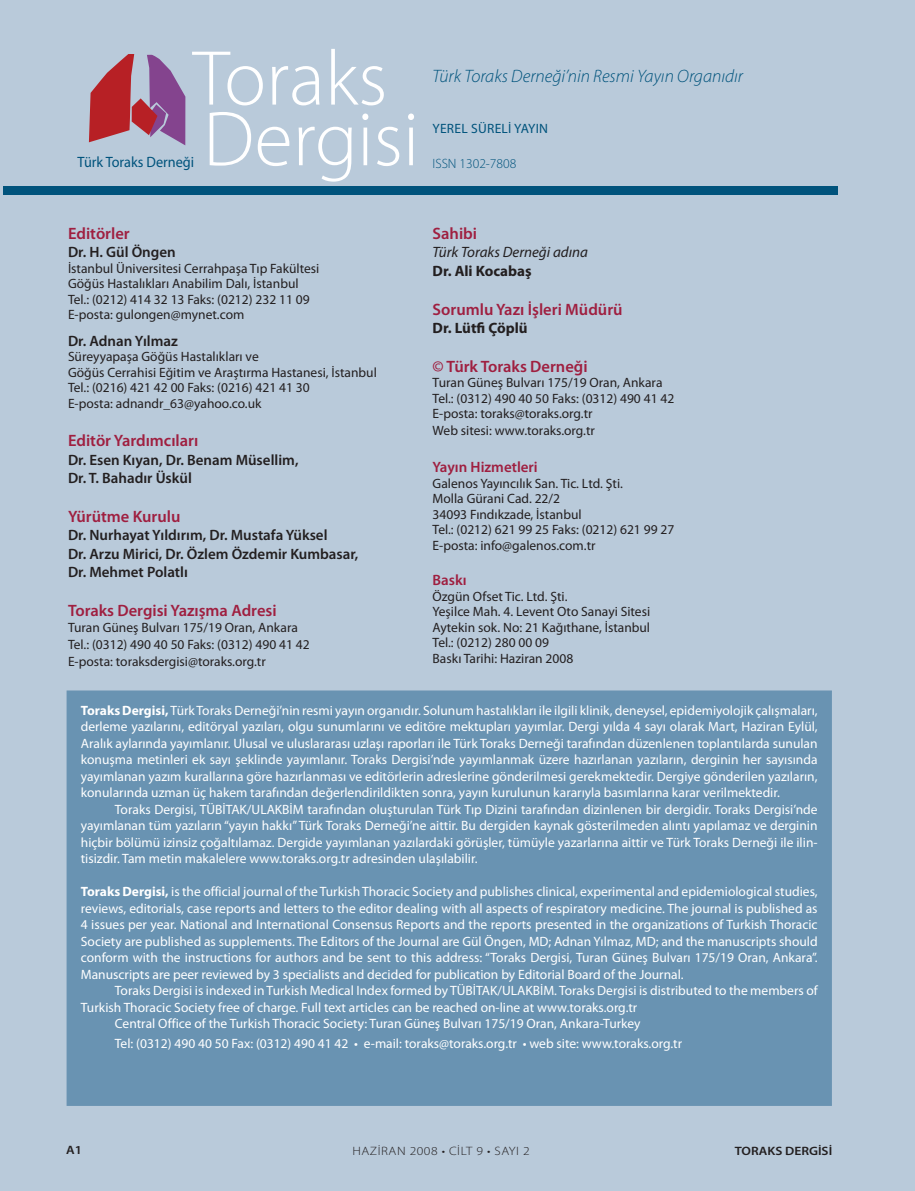
<style>
.page{position:relative;width:915px;height:1191px;background:#fff}
.page>*{position:absolute;margin:0;border:0;box-sizing:border-box;transform-origin:0 0}
.t1{font:300 78.45px/60.6px "Myriad Pro";color:#fff}
.t2{font:italic 300 18px "Myriad Pro";color:#00537c}
.t3{font:600 16.5px "Myriad Pro";color:#9f1f40}
.t4{font:600 15px/18.5px "Myriad Pro";color:#231f20}
.t5{font:700 15px "Myriad Pro";color:#231f20}
.t6{font:italic 15px "Myriad Pro";color:#231f20}
.t7{font:600 15px "Myriad Pro";color:#9f1f40}
.t8{font:15px "Myriad Pro";color:#00537c;scale:.95 1}
.t9{font:13.5px/16.5px "Myriad Pro";color:#fff;text-align:justify}
.t10{font:13.5px/15.5px "Myriad Pro";color:#231f20}
.t11{font:13.5px "Myriad Pro";letter-spacing:.02em;color:#00537c}
.t12{font:300 13.5px "Myriad Pro";color:#00537c}
.t13{font:300 12.15px "Myriad Pro";letter-spacing:.04em;color:#231f20;scale:1.11 1}
.t14{font:600 12.15px "Myriad Pro";color:#231f20;scale:1.11 1}
.s1{font-weight:700}
</style>
<div class="page">
<div style="left:2px;top:0;width:912px;height:1191px;background:#b9cada"></div>
<div style="left:3px;top:187px;width:834px;height:8px;background:#00537c"></div>
<div style="left:67px;top:691px;width:763px;height:414px;background:#6993b2"></div>
<div style="left:67px;top:690px;width:764px;height:416px;border:2px solid #6993b2"></div>
<svg style="left:89px;top:54px;width:96px;height:91px"></svg>
<h1 class="t1" style="left:193px;top:54px;width:228px">Toraks<br>Dergisi</h1>
<h2 class="t2" style="left:432px;top:69px;width:312px">Türk Toraks Derneği’nin Resmi Yayın Organıdır</h2>
<p class="t11" style="left:432px;top:123px;width:117px">YEREL SÜRELİ YAYIN</p>
<p class="t8" style="left:78px;top:156px;width:124px">Türk Toraks Derneği</p>
<p class="t12" style="left:432px;top:158px;width:85px">ISSN 1302-7808</p>
<p class="t3" style="left:68px;top:227px;width:63px">Editörler</p>
<p class="t4" style="left:68px;top:244px;width:109px">Dr. H. Gül Öngen</p>
<p class="t10" style="left:68px;top:262px;width:253px">İstanbul Üniversitesi Cerrahpaşa Tıp Fakültesi Göğüs Hastalıkları Anabilim Dalı, İstanbul Tel.: (0212) 414 32 13 Faks: (0212) 232 11 09<br>E-posta: gulongen@mynet.com</p>
<p class="t4" style="left:68px;top:333px;width:111px">Dr. Adnan Yılmaz</p>
<p class="t10" style="left:68px;top:350px;width:310px">Süreyyapaşa Göğüs Hastalıkları ve<br>Göğüs Cerrahisi Eğitim ve Araştırma Hastanesi, İstanbul Tel.: (0216) 421 42 00 Faks: (0216) 421 41 30<br>E-posta: adnandr_63@yahoo.co.uk</p>
<p class="t3" style="left:68px;top:434px;width:132px">Editör Yardımcıları</p>
<p class="t4" style="left:68px;top:452px;width:232px">Dr. Esen Kıyan, Dr. Benam Müsellim,<br>Dr. T. Bahadır Üskül</p>
<p class="t3" style="left:68px;top:510px;width:114px">Yürütme Kurulu</p>
<p class="t4" style="left:68px;top:527px;width:292px">Dr. Nurhayat Yıldırım, Dr. Mustafa Yüksel<br>Dr. Arzu Mirici, Dr. Özlem Özdemir Kumbasar,<br>Dr. Mehmet Polatlı</p>
<p class="t3" style="left:68px;top:604px;width:210px">Toraks Dergisi Yazışma Adresi</p>
<p class="t10" style="left:68px;top:620px;width:243px;line-height:16.6px">Turan Güneş Bulvarı 175/19 Oran, Ankara<br>Tel.: (0312) 490 40 50 Faks: (0312) 490 41 42<br>E-posta: toraksdergisi@toraks.org.tr</p>
<p class="t3" style="left:432px;top:227px;width:46px">Sahibi</p>
<p class="t6" style="left:432px;top:247px;width:157px">Türk Toraks Derneği adına</p>
<p class="t5" style="left:432px;top:265px;width:100px">Dr. Ali Kocabaş</p>
<p class="t3" style="left:432px;top:303px;width:191px">Sorumlu Yazı İşleri Müdürü</p>
<p class="t5" style="left:432px;top:322px;width:96px">Dr. Lütfi Çöplü</p>
<p class="t3" style="left:432px;top:360px;width:156px">© Türk Toraks Derneği</p>
<p class="t10" style="left:432px;top:376px;width:243px">Turan Güneş Bulvarı 175/19 Oran, Ankara<br>Tel.: (0312) 490 40 50 Faks: (0312) 490 41 42<br>E-posta: toraks@toraks.org.tr</p>
<p class="t10" style="left:432px;top:424px;width:164px">Web sitesi: www.toraks.org.tr</p>
<p class="t7" style="left:432px;top:462px;width:107px">Yayın Hizmetleri</p>
<p class="t10" style="left:432px;top:477px;width:243px">Galenos Yayıncılık San. Tic. Ltd. Şti.<br>Molla Gürani Cad. 22/2<br>34093 Fındıkzade, İstanbul<br>Tel.: (0212) 621 99 25 Faks: (0212) 621 99 27<br>E-posta: info@galenos.com.tr</p>
<p class="t7" style="left:432px;top:574px;width:36px">Baskı</p>
<p class="t10" style="left:432px;top:590px;width:219px">Özgün Ofset Tic. Ltd. Şti.<br>Yeşilce Mah. 4. Levent Oto Sanayi Sitesi<br>Aytekin sok. No: 21 Kağıthane, İstanbul<br>Tel.: (0212) 280 00 09<br>Baskı Tarihi: Haziran 2008</p>
<p class="t9" style="left:81px;top:703px;width:738px"><span class="s1">Toraks Dergisi,</span> Türk Toraks Derneği’nin resmi yayın organıdır. Solunum hastalıkları ile ilgili klinik, deneysel, epidemiyolojik çalışmaları, derleme yazılarını, editöryal yazıları, olgu sunumlarını ve editöre mektupları yayımlar. Dergi yılda 4 sayı olarak Mart, Haziran Eylül, Aralık aylarında yayımlanır. Ulusal ve uluslararası uzlaşı raporları ile Türk Toraks Derneği tarafından düzenlenen toplantılarda sunulan konuşma metinleri ek sayı şeklinde yayımlanır. Toraks Dergisi’nde yayımlanmak üzere hazırlanan yazıların, derginin her sayısında yayımlanan yazım kurallarına göre hazırlanması ve editörlerin adreslerine gönderilmesi gerekmektedir. Dergiye gönderilen yazıların, konularında uzman üç hakem tarafından değerlendirildikten sonra, yayın kurulunun kararıyla basımlarına karar verilmektedir.</p>
<p class="t9" style="left:81px;top:802px;width:738px;text-indent:34px">Toraks Dergisi, TÜBİTAK/ULAKBİM tarafından oluşturulan Türk Tıp Dizini tarafından dizinlenen bir dergidir. Toraks Dergisi’nde yayımlanan tüm yazıların “yayın hakkı” Türk Toraks Derneği’ne aittir. Bu dergiden kaynak gösterilmeden alıntı yapılamaz ve derginin hiçbir bölümü izinsiz çoğaltılamaz. Dergide yayımlanan yazılardaki görüşler, tümüyle yazarlarına aittir ve Türk Toraks Derneği ile ilin&shy;tisizdir. Tam metin makalelere www.toraks.org.tr adresinden ulaşılabilir.</p>
<p class="t9" style="left:81px;top:884px;width:738px"><span class="s1">Toraks Dergisi,</span> is the official journal of the Turkish Thoracic Society and publishes clinical, experimental and epidemiological studies, reviews, editorials, case reports and letters to the editor dealing with all aspects of respiratory medicine. The journal is published as 4 issues per year. National and International Consensus Reports and the reports presented in the organizations of Turkish Thoracic Society are published as supplements. The Editors of the Journal are Gül Öngen, MD; Adnan Yılmaz, MD; and the manuscripts should conform with the instructions for authors and be sent to this address: “Toraks Dergisi, Turan Güneş Bulvarı 175/19 Oran, Ankara”.<br>Manuscripts are peer reviewed by 3 specialists and decided for publication by Editorial Board of the Journal.</p>
<p class="t9" style="left:115px;top:983px;width:704px">Toraks Dergisi is indexed in Turkish Medical Index formed by TÜBİTAK/ULAKBİM. Toraks Dergisi is distributed to the members of</p>
<p class="t9" style="left:81px;top:1000px;width:558px">Turkish Thoracic Society free of charge. Full text articles can be reached on-line at www.toraks.org.tr</p>
<p class="t9" style="left:115px;top:1016px;width:527px">Central Office of the Turkish Thoracic Society: Turan Güneş Bulvarı 175/19 Oran, Ankara-Turkey</p>
<p class="t9" style="left:115px;top:1036px;width:568px">Tel: (0312) 490 40 50 Fax: (0312) 490 41 42 • e-mail: toraks@toraks.org.tr • web site: www.toraks.org.tr</p>
<p class="t14" style="left:66px;top:1145px;width:16px">A1</p>
<p class="t13" style="left:352px;top:1146px;width:161px">HAZİRAN 2008 • CİLT 9 • SAYI 2</p>
<p class="t14" style="left:734px;top:1146px;width:89px">TORAKS DERGİSİ</p>
</div>
